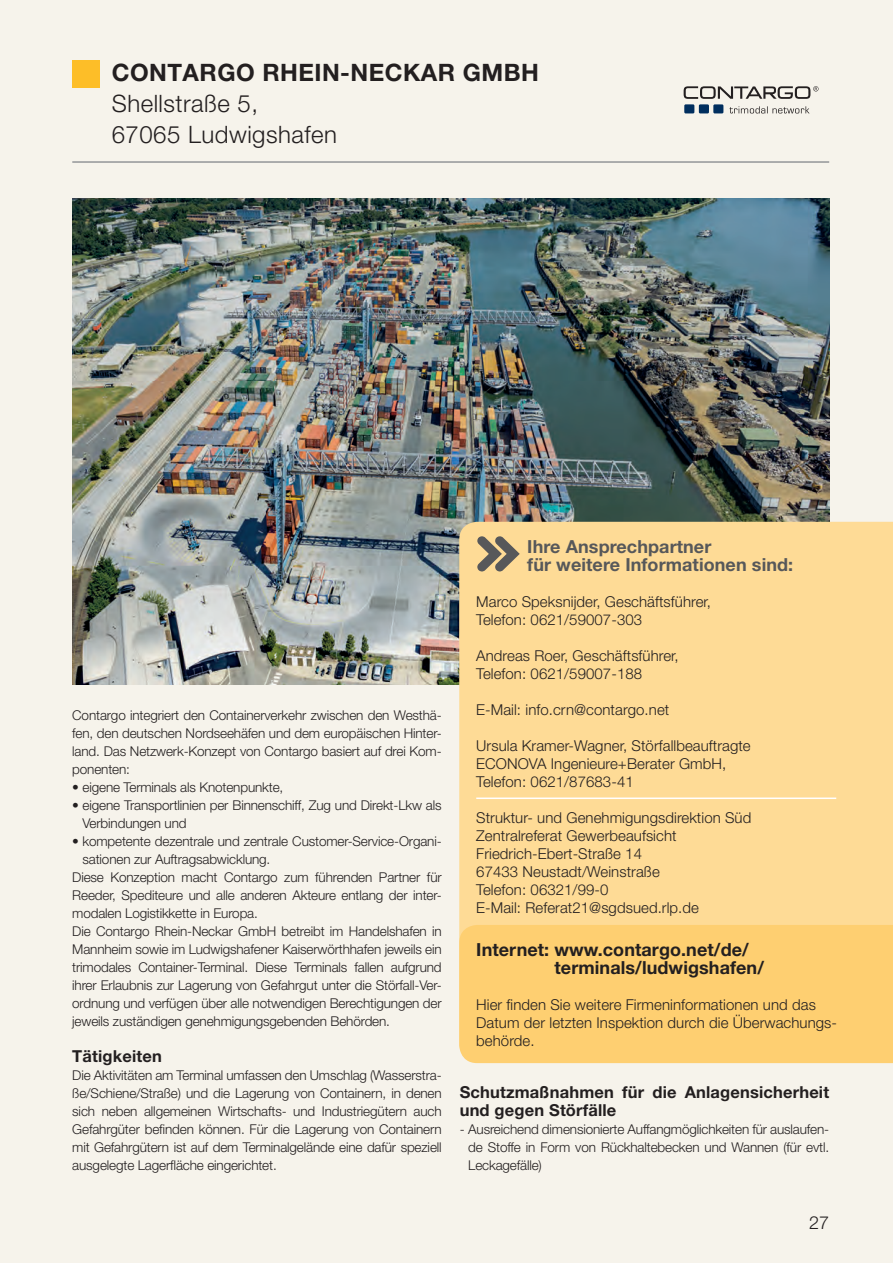
<style>
.page{position:relative;width:893px;height:1263px;background:#f6f3eb}
.page>*{position:absolute;margin:0;border:0;box-sizing:border-box;transform-origin:0 0}
.t1{font:300 24px "Helvetica Neue LT Pro";letter-spacing:.02em;color:#231f20}
.t2{font:700 24px "Helvetica Neue LT Pro";letter-spacing:.02em;color:#231f20}
.t3{font:700 18px/18px "Helvetica Neue LT";letter-spacing:.005em;color:#231f20}
.t4{font:700 18px/18px "Helvetica Neue LT";letter-spacing:.005em;color:#57585a}
.t5{font:300 18px "Helvetica Neue LT";color:#231f20}
.t6{font:700 16.5px/18px "Helvetica Neue LT";letter-spacing:.01em;color:#231f20}
.t7{font:300 15px/18px "Helvetica Neue LT";letter-spacing:.005em;color:#231f20}
.t8{font:300 13.5px/18px "Helvetica Neue LT";letter-spacing:-.01em;color:#231f20;text-align:justify}
</style>
<div class="page">
<div style="left:72px;top:60px;width:27px;height:27px;background:#fdbe28"></div>
<hr style="left:72px;top:161px;width:757px;height:2px;background:#939598">
<img style="left:72px;top:198px;width:757px;height:487px">
<div style="left:459px;top:522px;width:434px;height:403px;background:#fedb96"></div>
<hr style="left:476px;top:797px;width:360px;height:2px;background:#fff">
<svg style="left:684px;top:86px;width:134px;height:27px"></svg>
<svg style="left:477px;top:536px;width:43px;height:35px;background:#a39475"></svg>
<div style="left:459px;top:925px;width:434px;height:138px;background:#fecf71"></div>
<p class="t2" style="left:112px;top:58px;width:429px">CONTARGO RHEIN-NECKAR GMBH</p>
<p class="t1" style="left:112px;top:89px;width:148px">Shellstraße 5,</p>
<p class="t1" style="left:112px;top:120px;width:227px">67065 Ludwigshafen</p>
<p class="t8" style="left:72px;top:706px;width:371px">Contargo integriert den Containerverkehr zwischen den Westhä&shy;fen, den deutschen Nordseehäfen und dem europäischen Hinter&shy;land. Das Netzwerk-Konzept von Contargo basiert auf drei Kom&shy;ponenten:</p>
<p class="t8" style="left:72px;top:778px;width:213px">• eigene Terminals als Knotenpunkte,</p>
<p class="t8" style="left:83px;top:796px;width:361px;text-indent:-10px">• eigene Transportlinien per Binnenschiff, Zug und Direkt-Lkw als<br>Verbindungen und</p>
<p class="t8" style="left:83px;top:832px;width:361px;text-indent:-10px">• kompetente dezentrale und zentrale Customer-Service-Organi&shy;sationen zur Auftragsabwicklung.</p>
<p class="t8" style="left:72px;top:868px;width:371px">Diese Konzeption macht Contargo zum führenden Partner für Reeder, Spediteure und alle anderen Akteure entlang der inter&shy;modalen Logistikkette in Europa.</p>
<p class="t8" style="left:72px;top:922px;width:371px">Die Contargo Rhein-Neckar GmbH betreibt im Handelshafen in Mannheim sowie im Ludwigshafener Kaiserwörthhafen jeweils ein trimodales Container-Terminal. Diese Terminals fallen aufgrund ihrer Erlaubnis zur Lagerung von Gefahrgut unter die Störfall-Ver&shy;ordnung und verfügen über alle notwendigen Berechtigungen der jeweils zuständigen genehmigungsgebenden Behörden.</p>
<p class="t6" style="left:72px;top:1047px;width:91px">Tätigkeiten</p>
<p class="t8" style="left:72px;top:1066px;width:371px">Die Aktivitäten am Terminal umfassen den Umschlag (Wasserstra&shy;ße/Schiene/Straße) und die Lagerung von Containern, in denen sich neben allgemeinen Wirtschafts- und Industriegütern auch Gefahrgüter befinden können. Für die Lagerung von Containern mit Gefahrgütern ist auf dem Terminalgelände eine dafür speziell ausgelegte Lagerfläche eingerichtet.</p>
<p class="t4" style="left:527px;top:537px;width:267px">Ihre Ansprechpartner<br>für weitere Informationen sind:</p>
<p class="t7" style="left:476px;top:592px;width:236px">Marco Speksnijder, Geschäftsführer,</p>
<p class="t7" style="left:476px;top:610px;width:167px">Telefon: 0621/59007-303</p>
<p class="t7" style="left:476px;top:646px;width:204px">Andreas Roer, Geschäftsführer,</p>
<p class="t7" style="left:476px;top:664px;width:167px">Telefon: 0621/59007-188</p>
<p class="t7" style="left:476px;top:700px;width:195px">E-Mail: info.crn@contargo.net</p>
<p class="t7" style="left:476px;top:736px;width:276px">Ursula Kramer-Wagner, Störfallbeauftragte</p>
<p class="t7" style="left:476px;top:754px;width:252px">ECONOVA Ingenieure+Berater GmbH,</p>
<p class="t7" style="left:476px;top:772px;width:159px">Telefon: 0621/87683-41</p>
<p class="t7" style="left:476px;top:808px;width:277px">Struktur- und Genehmigungsdirektion Süd</p>
<p class="t7" style="left:476px;top:826px;width:202px">Zentralreferat Gewerbeaufsicht</p>
<p class="t7" style="left:476px;top:844px;width:167px">Friedrich-Ebert-Straße 14</p>
<p class="t7" style="left:476px;top:862px;width:185px">67433 Neustadt/Weinstraße</p>
<p class="t7" style="left:476px;top:880px;width:134px">Telefon: 06321/99-0</p>
<p class="t7" style="left:476px;top:898px;width:224px">E-Mail: Referat21@sgdsued.rlp.de</p>
<p class="t3" style="left:554px;top:940px;width:211px;text-indent:-78px">Internet: www.contargo.net/de/ terminals/ludwigshafen/</p>
<p class="t7" style="left:476px;top:995px;width:362px">Hier finden Sie weitere Firmeninformationen und das<br>Datum der letzten Inspektion durch die Überwachungs&shy;behörde.</p>
<p class="t6" style="left:460px;top:1083px;width:371px">Schutzmaßnahmen für die Anlagensicherheit und gegen Störfälle</p>
<p class="t8" style="left:468px;top:1120px;width:362px;text-indent:-8px">- Ausreichend dimensionierte Auffangmöglichkeiten für auslaufen&shy;de Stoffe in Form von Rückhaltebecken und Wannen (für evtl.<br>Leckagefälle)</p>
<h2 class="t5" style="left:809px;top:1212px;width:22px">27</h2>
</div>
